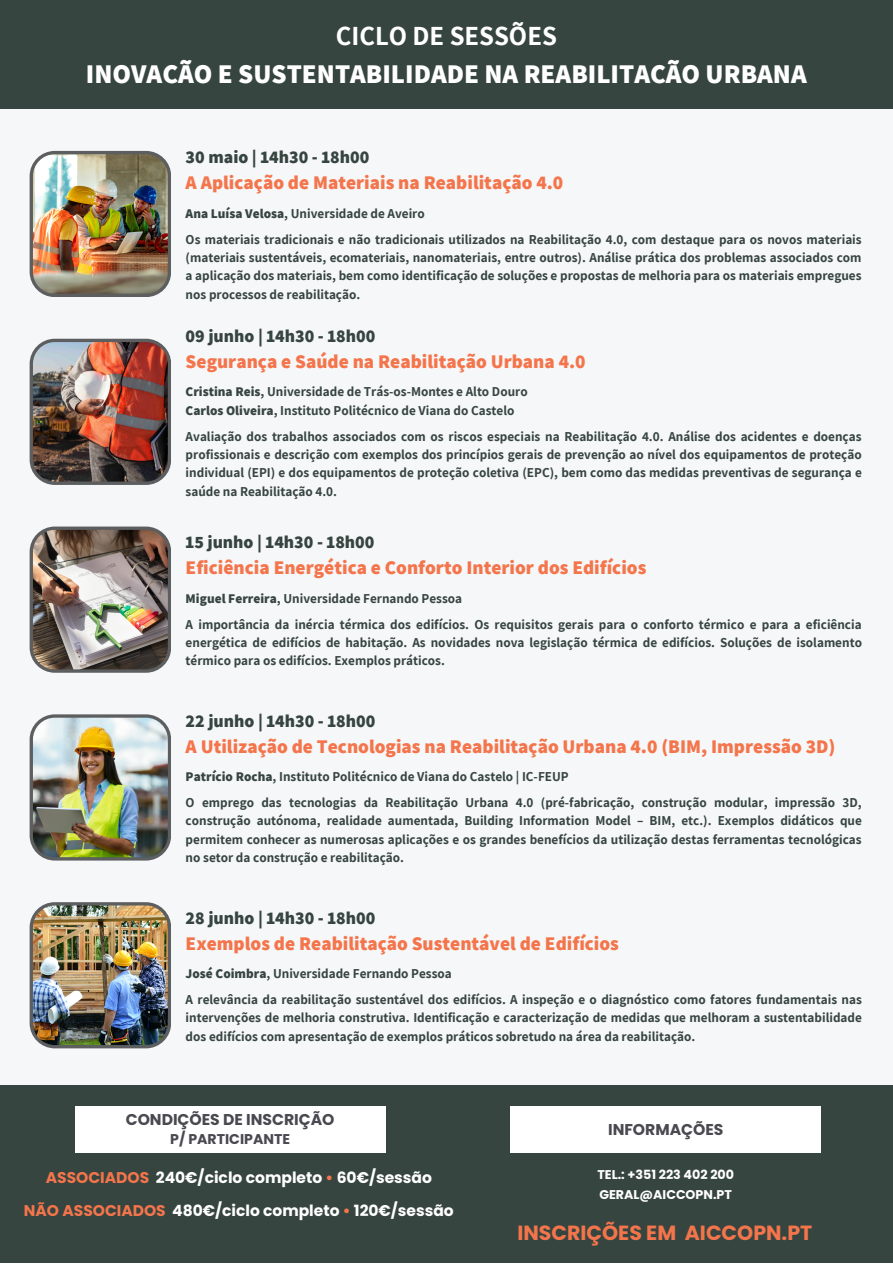
<style>
.page{position:relative;width:893px;height:1264px;background:#fff}
.page>*{position:absolute;margin:0;border:0;box-sizing:border-box;transform-origin:0 0}
.t1{font:800 27px "Assistant";color:#fff}
.t2{font:700 27px "Assistant";color:#fff}
.t3{font:700 20.55px "Poppins";color:#f4754b}
.t4{font:800 19.2px "Assistant";color:#f4754b}
.t5{font:800 17.7px "Assistant";color:#374540}
.t6{font:700 15.6px "Poppins";color:#4a4950}
.t7{font:700 15.45px "Poppins";color:#fff}
.t8{font:700 14.1px "Poppins";color:#4a4950}
.t9{font:700 13.2px/18.3px "Assistant";color:#374540;text-align:justify}
.t10{font:700 12.6px "Poppins";color:#fff}
.s1{font-weight:800}
.s2{color:#f4754b}
</style>
<div class="page">
<div style="left:0;top:0;width:892px;height:1262px;background:#f6f7f9"></div>
<div style="left:0;top:0;width:892px;height:109px;background:#374540"></div>
<img style="left:30px;top:151px;width:141px;height:146px">
<img style="left:30px;top:339px;width:141px;height:146px">
<img style="left:30px;top:526px;width:141px;height:146px">
<img style="left:30px;top:714px;width:141px;height:146px">
<img style="left:30px;top:902px;width:141px;height:146px">
<div style="left:0;top:1085px;width:892px;height:177px;background:#374540"></div>
<div style="left:75px;top:1106px;width:310px;height:46px;background:#fff"></div>
<div style="left:510px;top:1106px;width:310px;height:46px;background:#fff"></div>
<p class="t2" style="left:336px;top:17px;width:222px">CICLO DE SESSÕES</p>
<p class="t1" style="left:86px;top:55px;width:722px">INOVAÇÃO E SUSTENTABILIDADE NA REABILITAÇÃO URBANA</p>
<p class="t5" style="left:186px;top:145px;width:185px">30 maio | 14h30 - 18h00</p>
<p class="t4" style="left:186px;top:170px;width:379px">A Aplicação de Materiais na Reabilitação 4.0</p>
<p class="t9" style="left:186px;top:204px;width:241px"><span class="s1">Ana Luísa Velosa</span>, Universidade de Aveiro</p>
<p class="t9" style="left:186px;top:230px;width:677px">Os materiais tradicionais e não tradicionais utilizados na Reabilitação 4.0, com destaque para os novos materiais (materiais sustentáveis, ecomateriais, nanomateriais, entre outros). Análise prática dos problemas associados com a aplicação dos materiais, bem como identificação de soluções e propostas de melhoria para os materiais empregues nos processos de reabilitação.</p>
<p class="t5" style="left:186px;top:324px;width:191px">09 junho | 14h30 - 18h00</p>
<p class="t4" style="left:186px;top:348px;width:401px">Segurança e Saúde na Reabilitação Urbana 4.0</p>
<p class="t9" style="left:186px;top:382px;width:343px"><span class="s1">Cristina Reis</span>, Universidade de Trás-os-Montes e Alto Douro</p>
<p class="t9" style="left:186px;top:401px;width:330px"><span class="s1">Carlos Oliveira</span>, Instituto Politécnico de Viana do Castelo</p>
<p class="t9" style="left:186px;top:427px;width:677px">Avaliação dos trabalhos associados com os riscos especiais na Reabilitação 4.0. Análise dos acidentes e doenças profissionais e descrição com exemplos dos princípios gerais de prevenção ao nível dos equipamentos de proteção individual (EPI) e dos equipamentos de proteção coletiva (EPC), bem como das medidas preventivas de segurança e saúde na Reabilitação 4.0.</p>
<p class="t5" style="left:186px;top:530px;width:190px">15 junho | 14h30 - 18h00</p>
<p class="t4" style="left:186px;top:554px;width:462px">Eficiência Energética e Conforto Interior dos Edifícios</p>
<p class="t9" style="left:186px;top:588px;width:278px"><span class="s1">Miguel Ferreira</span>, Universidade Fernando Pessoa</p>
<p class="t9" style="left:186px;top:614px;width:677px">A importância da inércia térmica dos edifícios. Os requisitos gerais para o conforto térmico e para a eficiência energética de edifícios de habitação. As novidades nova legislação térmica de edifícios. Soluções de isolamento térmico para os edifícios. Exemplos práticos.</p>
<p class="t5" style="left:186px;top:708px;width:191px">22 junho | 14h30 - 18h00</p>
<p class="t4" style="left:186px;top:733px;width:651px">A Utilização de Tecnologias na Reabilitação Urbana 4.0 (BIM, Impressão 3D)</p>
<p class="t9" style="left:186px;top:767px;width:384px"><span class="s1">Patrício Rocha</span>, Instituto Politécnico de Viana do Castelo | IC-FEUP</p>
<p class="t9" style="left:186px;top:793px;width:677px">O emprego das tecnologias da Reabilitação Urbana 4.0 (pré-fabricação, construção modular, impressão 3D, construção autónoma, realidade aumentada, Building Information Model – BIM, etc.). Exemplos didáticos que permitem conhecer as numerosas aplicações e os grandes benefícios da utilização destas ferramentas tecnológicas no setor da construção e reabilitação.</p>
<p class="t5" style="left:186px;top:905px;width:191px">28 junho | 14h30 - 18h00</p>
<p class="t4" style="left:186px;top:930px;width:435px">Exemplos de Reabilitação Sustentável de Edifícios</p>
<p class="t9" style="left:186px;top:964px;width:268px"><span class="s1">José Coimbra</span>, Universidade Fernando Pessoa</p>
<p class="t9" style="left:186px;top:990px;width:677px">A relevância da reabilitação sustentável dos edifícios. A inspeção e o diagnóstico como fatores fundamentais nas intervenções de melhoria construtiva. Identificação e caracterização de medidas que melhoram a sustentabilidade dos edifícios com apresentação de exemplos práticos sobretudo na área da reabilitação.</p>
<p class="t6" style="left:126px;top:1108px;width:210px">CONDIÇÕES DE INSCRIÇÃO</p>
<p class="t8" style="left:170px;top:1129px;width:121px">P/ PARTICIPANTE</p>
<p class="t7" style="left:46px;top:1167px;width:388px"><span class="s2">ASSOCIADOS</span> 240€/ciclo completo <span class="s2">•</span> 60€/sessão</p>
<p class="t7" style="left:24px;top:1200px;width:431px"><span class="s2">NÃO ASSOCIADOS</span> 480€/ciclo completo <span class="s2">•</span> 120€/sessão</p>
<p class="t6" style="left:608px;top:1118px;width:117px">INFORMAÇÕES</p>
<p class="t10" style="left:597px;top:1165px;width:138px">TEL.: +351 223 402 200</p>
<p class="t10" style="left:599px;top:1185px;width:134px">GERAL@AICCOPN.PT</p>
<p class="t3" style="left:517px;top:1218px;width:296px">INSCRIÇÕES EM AICCOPN.PT</p>
</div>
